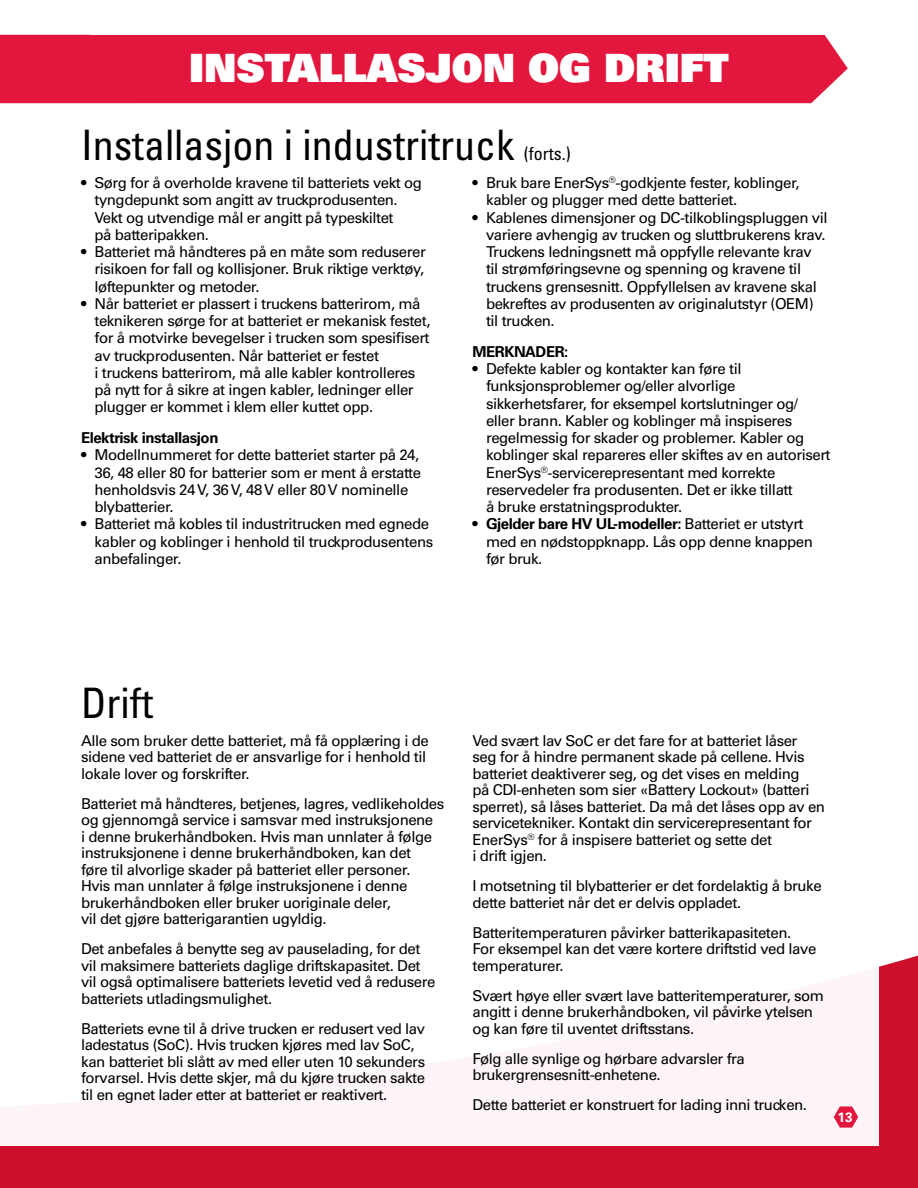
<style>
.page{position:relative;width:918px;height:1188px;background:#fff}
.page>*{position:absolute;margin:0;border:0;box-sizing:border-box;transform-origin:0 0}
.Labels{font:condensed 42px "Univers LT Std";color:#000}
.t1{font:39px "Univers LT Std X Black";color:#fff}
.Labels-2{font:condensed 18px "Univers LT Std";color:#000}
.Labels-3{font:15px/17.2px "Univers LT Std";letter-spacing:-.03em;color:#000}
.Labels-4{font:700 15px "Univers LT Std";letter-spacing:-.03em;color:#000}
.t2{font:700 13.5px "Univers LT Std";color:#fff}
.s1{font-weight:700}
</style>
<div class="page">
<div style="left:0;top:955px;width:918px;height:233px;background:#ce0e2d"></div>
<div style="left:0;top:857px;width:879px;height:289px;background:#fff"></div>
<div style="left:135px;top:35px;width:713px;height:68px;background:#e3173e"></div>
<div style="left:0;top:35px;width:135px;height:68px;background:#e3173e"></div>
<svg style="left:834px;top:1106px;width:24px;height:22px"></svg>
<p class="t1" style="left:189px;top:42px;width:541px">INSTALLASJON OG DRIFT</p>
<p class="Labels" style="left:81px;top:118px;width:435px">Installasjon i industritruck</p>
<p class="Labels-2" style="left:524px;top:142px;width:48px">(forts.)</p>
<p class="Labels-3" style="left:94px;top:174px;width:329px;text-indent:-14px">• Sørg for å overholde kravene til batteriets vekt og tyngdepunkt som angitt av truckprodusenten.<br>Vekt og utvendige mål er angitt på typeskiltet<br>på batteripakken.</p>
<p class="Labels-3" style="left:94px;top:243px;width:333px;text-align:justify;text-indent:-14px">• Batteriet må håndteres på en måte som reduserer risikoen for fall og kollisjoner. Bruk riktige verktøy, løftepunkter og metoder.</p>
<p class="Labels-3" style="left:94px;top:295px;width:338px;text-indent:-14px">• Når batteriet er plassert i truckens batterirom, må teknikeren sørge for at batteriet er mekanisk festet, for å motvirke bevegelser i trucken som spesifisert av truckprodusenten. Når batteriet er festet<br>i truckens batterirom, må alle kabler kontrolleres på nytt for å sikre at ingen kabler, ledninger eller plugger er kommet i klem eller kuttet opp.</p>
<p class="Labels-4" style="left:81px;top:429px;width:139px">Elektrisk installasjon</p>
<p class="Labels-3" style="left:94px;top:447px;width:328px;text-indent:-14px">• Modellnummeret for dette batteriet starter på 24, 36, 48 eller 80 for batterier som er ment å erstatte henholdsvis 24 V, 36 V, 48 V eller 80 V nominelle blybatterier.</p>
<p class="Labels-3" style="left:94px;top:516px;width:340px;text-indent:-14px">• Batteriet må kobles til industritrucken med egnede kabler og koblinger i henhold til truckprodusentens anbefalinger.</p>
<p class="Labels-3" style="left:486px;top:174px;width:315px;text-indent:-14px">• Bruk bare EnerSys<sup>®</sup>-godkjente fester, koblinger, kabler og plugger med dette batteriet.</p>
<p class="Labels-3" style="left:486px;top:209px;width:343px;text-indent:-14px">• Kablenes dimensjoner og DC-tilkoblingspluggen vil variere avhengig av trucken og sluttbrukerens krav.<br>Truckens ledningsnett må oppfylle relevante krav til strømføringsevne og spenning og kravene til truckens grensesnitt. Oppfyllelsen av kravene skal bekreftes av produsenten av originalutstyr (OEM) til trucken.</p>
<p class="Labels-4" style="left:472px;top:343px;width:97px">MERKNADER:</p>
<p class="Labels-3" style="left:486px;top:360px;width:346px;text-indent:-14px">• Defekte kabler og kontakter kan føre til funksjonsproblemer og/eller alvorlige sikkerhetsfarer, for eksempel kortslutninger og/ eller brann. Kabler og koblinger må inspiseres regelmessig for skader og problemer. Kabler og koblinger skal repareres eller skiftes av en autorisert EnerSys<sup>®</sup>-servicerepresentant med korrekte reservedeler fra produsenten. Det er ikke tillatt<br>å bruke erstatningsprodukter.</p>
<p class="Labels-3" style="left:486px;top:516px;width:328px;text-indent:-14px"><span class="s1">• Gjelder bare HV UL-modeller:</span> Batteriet er utstyrt med en nødstoppknapp. Lås opp denne knappen før bruk.</p>
<p class="Labels" style="left:81px;top:677px;width:74px">Drift</p>
<p class="Labels-3" style="left:81px;top:732px;width:349px;line-height:16.5px">Alle som bruker dette batteriet, må få opplæring i de sidene ved batteriet de er ansvarlige for i henhold til lokale lover og forskrifter.</p>
<p class="Labels-3" style="left:81px;top:795px;width:365px;line-height:16.5px">Batteriet må håndteres, betjenes, lagres, vedlikeholdes og gjennomgå service i samsvar med instruksjonene<br>i denne brukerhåndboken. Hvis man unnlater å følge instruksjonene i denne brukerhåndboken, kan det<br>føre til alvorlige skader på batteriet eller personer.<br>Hvis man unnlater å følge instruksjonene i denne brukerhåndboken eller bruker uoriginale deler,<br>vil det gjøre batterigarantien ugyldig.</p>
<p class="Labels-3" style="left:81px;top:941px;width:356px;line-height:16.5px">Det anbefales å benytte seg av pauselading, for det vil maksimere batteriets daglige driftskapasitet. Det vil også optimalisere batteriets levetid ved å redusere batteriets utladingsmulighet.</p>
<p class="Labels-3" style="left:81px;top:1020px;width:346px;line-height:16.5px">Batteriets evne til å drive trucken er redusert ved lav ladestatus (SoC). Hvis trucken kjøres med lav SoC, kan batteriet bli slått av med eller uten 10 sekunders forvarsel. Hvis dette skjer, må du kjøre trucken sakte til en egnet lader etter at batteriet er reaktivert.</p>
<p class="Labels-3" style="left:472px;top:732px;width:354px;line-height:16.5px">Ved svært lav SoC er det fare for at batteriet låser seg for å hindre permanent skade på cellene. Hvis batteriet deaktiverer seg, og det vises en melding<br>på CDI-enheten som sier «Battery Lockout» (batteri sperret), så låses batteriet. Da må det låses opp av en servicetekniker. Kontakt din servicerepresentant for EnerSys<sup>®</sup> for å inspisere batteriet og sette det<br>i drift igjen.</p>
<p class="Labels-3" style="left:472px;top:878px;width:351px;line-height:16.5px">I motsetning til blybatterier er det fordelaktig å bruke dette batteriet når det er delvis oppladet.</p>
<p class="Labels-3" style="left:472px;top:924px;width:345px;line-height:16.5px">Batteritemperaturen påvirker batterikapasiteten.<br>For eksempel kan det være kortere driftstid ved lave temperaturer.</p>
<p class="Labels-3" style="left:472px;top:987px;width:353px;line-height:16.5px">Svært høye eller svært lave batteritemperaturer, som angitt i denne brukerhåndboken, vil påvirke ytelsen og kan føre til uventet driftsstans.</p>
<p class="Labels-3" style="left:472px;top:1050px;width:274px;line-height:16.5px">Følg alle synlige og hørbare advarsler fra brukergrensesnitt-enhetene.</p>
<p class="Labels-3" style="left:472px;top:1096px;width:336px">Dette batteriet er konstruert for lading inni trucken.</p>
<p class="t2" style="left:837px;top:1109px;width:17px">13</p>
</div>
